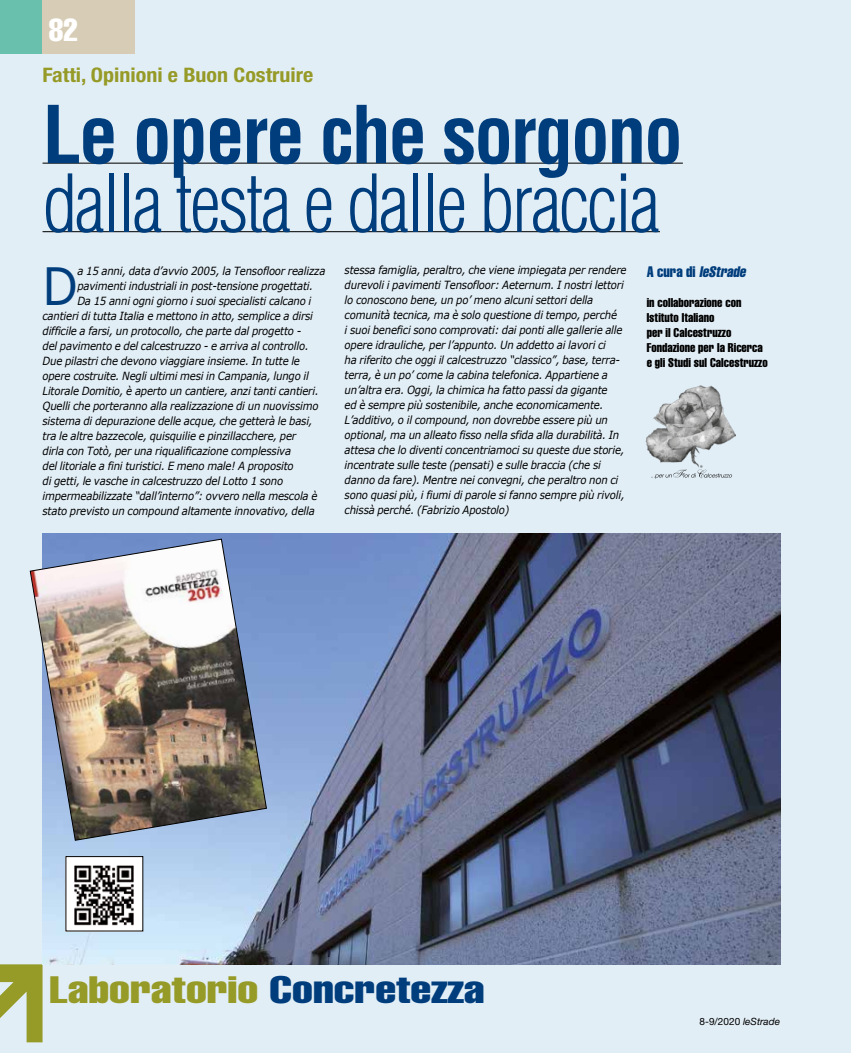
<style>
.page{position:relative;width:851px;height:1053px;background:#fff}
.page>*{position:absolute;margin:0;border:0;box-sizing:border-box;transform-origin:0 0}
.t1{font:300 condensed 77.75px "Helvetica";letter-spacing:-.03em;color:#003d7c}
.t2{font:700 condensed 77.75px "Helvetica";letter-spacing:-.03em;color:#003d7c}
.t3{font:51.38px "Verdana";color:#003d7c;scale:.9 1}
.t4{font:extra-condensed 37.5px "Helvetica";color:#969a27;scale:1.3 1}
.t5{font:extra-condensed 31.25px "Helvetica";color:#fff}
.t6{font:700 condensed 20px "Helvetica Neue";color:#969a27;scale:1.1 1}
.t7{font:italic extra-condensed 15px "Helvetica";color:#003d7c}
.t8{font:extra-condensed 12.5px/15px "Helvetica";color:#000}
.t9{font:italic 11.25px/15px "Verdana";letter-spacing:-.02em;color:#000;scale:.9 1}
.t10{font:10px "Helvetica Neue";color:#000}
.s1{font-style:normal}
.s2{color:#003d7c}
.s3{font-style:italic}
</style>
<div class="page">
<div style="left:0;top:0;width:850px;height:1052px;background:#e2eef6"></div>
<svg style="left:0;top:964px;width:43px;height:78px"></svg>
<hr style="left:43px;top:163px;width:639px;height:1px;background:#000">
<hr style="left:43px;top:231px;width:617px;height:1px;background:#000">
<div style="left:0;top:0;width:43px;height:53px;background:#69c0ac"></div>
<div style="left:43px;top:0;width:92px;height:53px;background:#d7cdb6"></div>
<svg style="left:651px;top:469px;width:81px;height:9px"></svg>
<img style="left:645px;top:385px;width:90px;height:83px">
<img style="left:43px;top:533px;width:737px;height:431px">
<img style="left:68px;top:858px;width:73px;height:71px">
<img style="left:30px;top:538px;width:237px;height:302px">
<h3 class="t5" style="left:49px;top:10px;width:31px">82</h3>
<h3 class="t6" style="left:43px;top:63px;width:248px">Fatti, Opinioni e Buon Costruire</h3>
<h1 class="t2" style="left:43px;top:86px;width:641px">Le opere che sorgono</h1>
<h1 class="t1" style="left:43px;top:155px;width:619px">dalla testa e dalle braccia</h1>
<h2 class="t3" style="left:43px;top:251px;width:41px">D</h2>
<p class="t9" style="left:77px;top:263px;width:277px">a 15 anni, data d’avvio 2005, la Tensofloor realizza</p>
<p class="t9" style="left:77px;top:278px;width:263px">pavimenti industriali in post-tensione progettati.</p>
<p class="t9" style="left:77px;top:293px;width:261px">Da 15 anni ogni giorno i suoi specialisti calcano i</p>
<p class="t9" style="left:43px;top:308px;width:302px">cantieri di tutta Italia e mettono in atto, semplice a dirsi</p>
<p class="t9" style="left:43px;top:323px;width:289px">difficile a farsi, un protocollo, che parte dal progetto -</p>
<p class="t9" style="left:43px;top:338px;width:297px">del pavimento e del calcestruzzo - e arriva al controllo.</p>
<p class="t9" style="left:43px;top:353px;width:287px">Due pilastri che devono viaggiare insieme. In tutte le</p>
<p class="t9" style="left:43px;top:368px;width:297px">opere costruite. Negli ultimi mesi in Campania, lungo il</p>
<p class="t9" style="left:43px;top:383px;width:308px">Litorale Domitio, è aperto un cantiere, anzi tanti cantieri.</p>
<p class="t9" style="left:43px;top:398px;width:308px">Quelli che porteranno alla realizzazione di un nuovissimo</p>
<p class="t9" style="left:43px;top:413px;width:301px">sistema di depurazione delle acque, che getterà le basi,</p>
<p class="t9" style="left:43px;top:428px;width:283px">tra le altre bazzecole, quisquilie e pinzillacchere, per</p>
<p class="t9" style="left:43px;top:443px;width:278px">dirla con Totò, per una riqualificazione complessiva</p>
<p class="t9" style="left:43px;top:458px;width:280px">del litoriale a fini turistici. E meno male! A proposito</p>
<p class="t9" style="left:43px;top:473px;width:269px">di getti, le vasche in calcestruzzo del Lotto 1 sono</p>
<p class="t9" style="left:43px;top:488px;width:307px">impermeabilizzate “dall’interno”: ovvero nella mescola è</p>
<p class="t9" style="left:43px;top:503px;width:304px">stato previsto un compound altamente innovativo, della</p>
<p class="t9" style="left:344px;top:262px;width:314px">stessa famiglia, peraltro, che viene impiegata per rendere durevoli i pavimenti Tensofloor: Aeternum. I nostri lettori lo conoscono bene, un po’ meno alcuni settori della comunità tecnica, ma è solo questione di tempo, perché<br>i suoi benefici sono comprovati: dai ponti alle gallerie alle opere idrauliche, per l’appunto. Un addetto ai lavori ci<br>ha riferito che oggi il calcestruzzo “classico”, base, terra&shy;terra, è un po’ come la cabina telefonica. Appartiene a un’altra era. Oggi, la chimica ha fatto passi da gigante<br>ed è sempre più sostenibile, anche economicamente.<br>L’additivo, o il compound, non dovrebbe essere più un optional, ma un alleato fisso nella sfida alla durabilità. In attesa che lo diventi concentriamoci su queste due storie, incentrate sulle teste (pensati) e sulle braccia (che si danno da fare). Mentre nei convegni, che peraltro non ci sono quasi più, i fiumi di parole si fanno sempre più rivoli, chissà perché. (Fabrizio Apostolo)</p>
<h3 class="t7" style="left:646px;top:262px;width:104px"><span class="s1">A c u r a d i</span> leStrade</h3>
<p class="t8" style="left:646px;top:295px;width:122px">in collaborazione con<br>Istituto Italiano<br>per il Calcestruzzo<br>Fondazione per la Ricerca e gli Studi sul Calcestruzzo</p>
<h3 class="t4" style="left:50px;top:965px;width:336px">Laboratorio <span class="s2">Concretezza</span></h3>
<p class="t10" style="left:699px;top:1015px;width:82px">8-9/2020 <span class="s3">leStrade</span></p>
</div>
